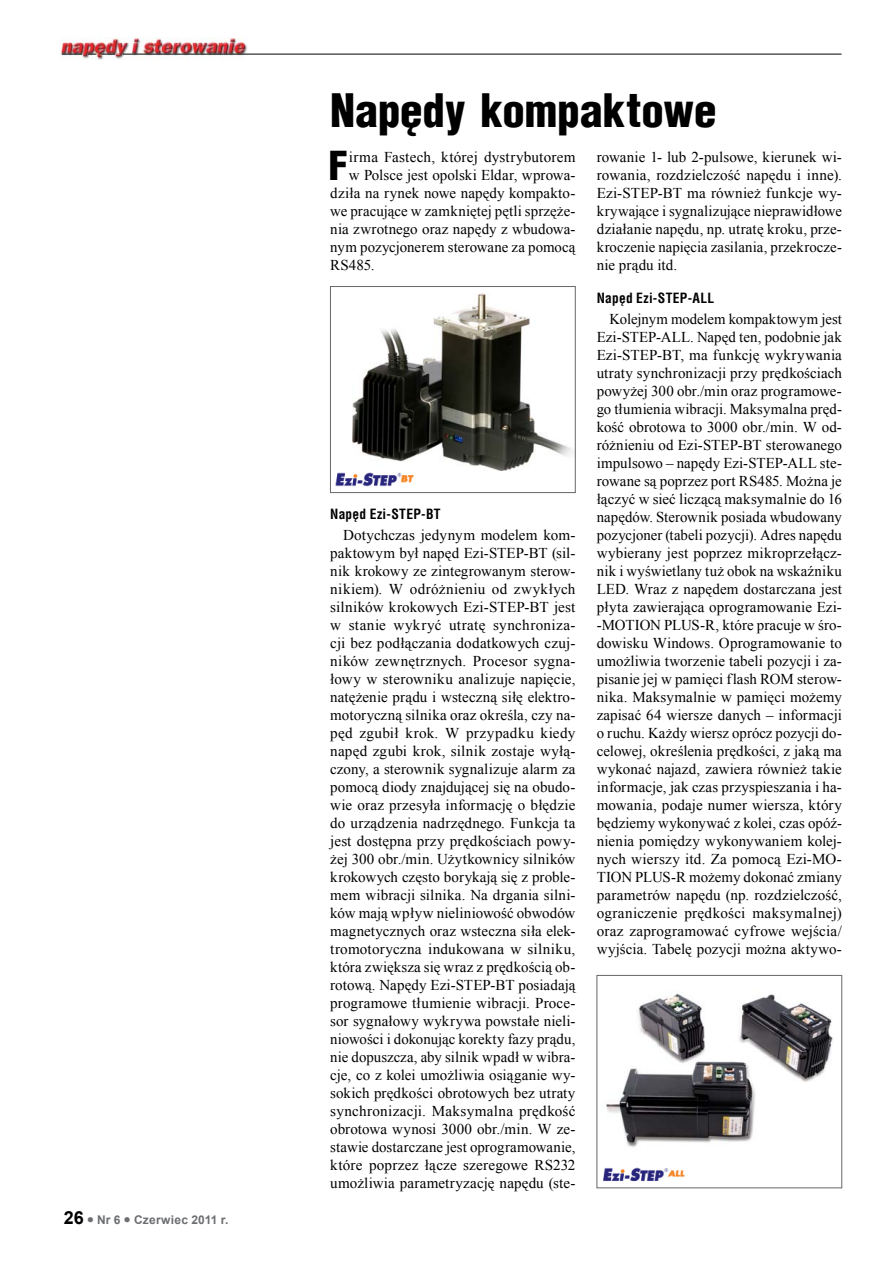
<style>
.page{position:relative;width:893px;height:1263px;background:#fff}
.page>*{position:absolute;margin:0;border:0;box-sizing:border-box;transform-origin:0 0}
.t1{font:900 45px "Switzerland Cond";color:#000}
.t2{font:900 39px "Switzerland Cond";color:#000}
.t3{font:15px/18px "Times New Roman";letter-spacing:.005em;color:#000;text-align:justify}
.t4{font:700 13.5px "Switzerland Condensed";letter-spacing:.02em;color:#000}
.t5{font:700 12px "Arial";letter-spacing:.02em;color:#6d6e71}
.s1{font-size:18px;color:#000}
</style>
<div class="page">
<img style="left:60px;top:38px;width:187px;height:22px">
<svg style="left:62px;top:54px;width:20px;height:1px"></svg>
<svg style="left:88px;top:54px;width:27px;height:1px"></svg>
<hr style="left:123px;top:54px;width:718px;height:1px;background:#000">
<img style="left:352px;top:294px;width:221px;height:177px">
<div style="left:330px;top:286px;width:245px;height:207px;border:1px solid #67686b"></div>
<img style="left:606px;top:993px;width:227px;height:154px">
<div style="left:597px;top:975px;width:245px;height:213px;border:1px solid #67686b"></div>
<img style="left:335px;top:472px;width:79px;height:15px">
<img style="left:603px;top:1167px;width:82px;height:14px">
<p class="t5" style="left:64px;top:1212px;width:166px"><span class="s1">26</span> ● Nr 6 ● Czerwiec 2011 r.</p>
<h1 class="t1" style="left:330px;top:81px;width:388px">Napędy kompaktowe</h1>
<p class="t3" style="left:597px;top:148px;width:247px">rowanie 1- lub 2-pulsowe, kierunek wi&shy;rowania, rozdzielczość napędu i inne).<br>Ezi-STEP-BT ma również funkcje wy&shy;krywające i sygnalizujące nieprawidłowe działanie napędu, np. utratę kroku, prze&shy;kroczenie napięcia zasilania, przekrocze&shy;nie prądu itd.</p>
<p class="t4" style="left:597px;top:290px;width:119px">Napęd Ezi-STEP-ALL</p>
<p class="t3" style="left:597px;top:310px;width:247px;text-indent:13px">Kolejnym modelem kompaktowym jest Ezi-STEP-ALL. Napęd ten, podobnie jak Ezi-STEP-BT, ma funkcję wykrywania utraty synchronizacji przy prędkościach powyżej 300 obr./min oraz programowe&shy;go tłumienia wibracji. Maksymalna pręd&shy;kość obrotowa to 3000 obr./min. W od&shy;różnieniu od Ezi-STEP-BT sterowanego impulsowo – napędy Ezi-STEP-ALL ste&shy;rowane są poprzez port RS485. Można je łączyć w sieć liczącą maksymalnie do 16 napędów. Sterownik posiada wbudowany pozycjoner (tabeli pozycji). Adres napędu wybierany jest poprzez mikroprzełącz&shy;nik i wyświetlany tuż obok na wskaźniku LED. Wraz z napędem dostarczana jest płyta zawierająca oprogramowanie Ezi--MOTION PLUS-R, które pracuje w śro&shy;dowisku Windows. Oprogramowanie to umożliwia tworzenie tabeli pozycji i za&shy;pisanie jej w pamięci flash ROM sterow&shy;nika. Maksymalnie w pamięci możemy zapisać 64 wiersze danych – informacji o ruchu. Każdy wiersz oprócz pozycji do&shy;celowej, określenia prędkości, z jaką ma wykonać najazd, zawiera również takie informacje, jak czas przyspieszania i ha&shy;mowania, podaje numer wiersza, który będziemy wykonywać z kolei, czas opóź&shy;nienia pomiędzy wykonywaniem kolej&shy;nych wierszy itd. Za pomocą Ezi-MO-TION PLUS-R możemy dokonać zmiany parametrów napędu (np. rozdzielczość, ograniczenie prędkości maksymalnej) oraz zaprogramować cyfrowe wejścia/ wyjścia. Tabelę pozycji można aktywo-</p>
<h2 class="t2" style="left:328px;top:141px;width:21px">F</h2>
<p class="t3" style="left:349px;top:148px;width:228px">irma Fastech, której dystrybutorem</p>
<p class="t3" style="left:349px;top:166px;width:228px">w Polsce jest opolski Eldar, wprowa-</p>
<p class="t3" style="left:330px;top:184px;width:247px">dziła na rynek nowe napędy kompakto-</p>
<p class="t3" style="left:330px;top:202px;width:247px">we pracujące w zamkniętej pętli sprzęże-</p>
<p class="t3" style="left:330px;top:220px;width:247px">nia zwrotnego oraz napędy z wbudowa-</p>
<p class="t3" style="left:330px;top:238px;width:247px">nym pozycjonerem sterowane za pomocą</p>
<p class="t3" style="left:330px;top:256px;width:46px">RS485.</p>
<p class="t4" style="left:330px;top:506px;width:112px">Napęd Ezi-STEP-BT</p>
<p class="t3" style="left:330px;top:526px;width:247px;text-indent:13px">Dotychczas jedynym modelem kom&shy;paktowym był napęd Ezi-STEP-BT (sil&shy;nik krokowy ze zintegrowanym sterow&shy;nikiem). W odróżnieniu od zwykłych silników krokowych Ezi-STEP-BT jest w stanie wykryć utratę synchroniza&shy;cji bez podłączania dodatkowych czuj&shy;ników zewnętrznych. Procesor sygna&shy;łowy w sterowniku analizuje napięcie, natężenie prądu i wsteczną siłę elektro&shy;motoryczną silnika oraz określa, czy na&shy;pęd zgubił krok. W przypadku kiedy napęd zgubi krok, silnik zostaje wyłą&shy;czony, a sterownik sygnalizuje alarm za pomocą diody znajdującej się na obudo&shy;wie oraz przesyła informację o błędzie do urządzenia nadrzędnego. Funkcja ta jest dostępna przy prędkościach powy&shy;żej 300 obr./min. Użytkownicy silników krokowych często borykają się z proble&shy;mem wibracji silnika. Na drgania silni&shy;ków mają wpływ nieliniowość obwodów magnetycznych oraz wsteczna siła elek&shy;tromotoryczna indukowana w silniku, która zwiększa się wraz z prędkością ob&shy;rotową. Napędy Ezi-STEP-BT posiadają programowe tłumienie wibracji. Proce&shy;sor sygnałowy wykrywa powstałe nieli&shy;niowości i dokonując korekty fazy prądu, nie dopuszcza, aby silnik wpadł w wibra&shy;cje, co z kolei umożliwia osiąganie wy&shy;sokich prędkości obrotowych bez utraty synchronizacji. Maksymalna prędkość obrotowa wynosi 3000 obr./min. W ze&shy;stawie dostarczane jest oprogramowanie, które poprzez łącze szeregowe RS232 umożliwia parametryzację napędu (ste-</p>
</div>
